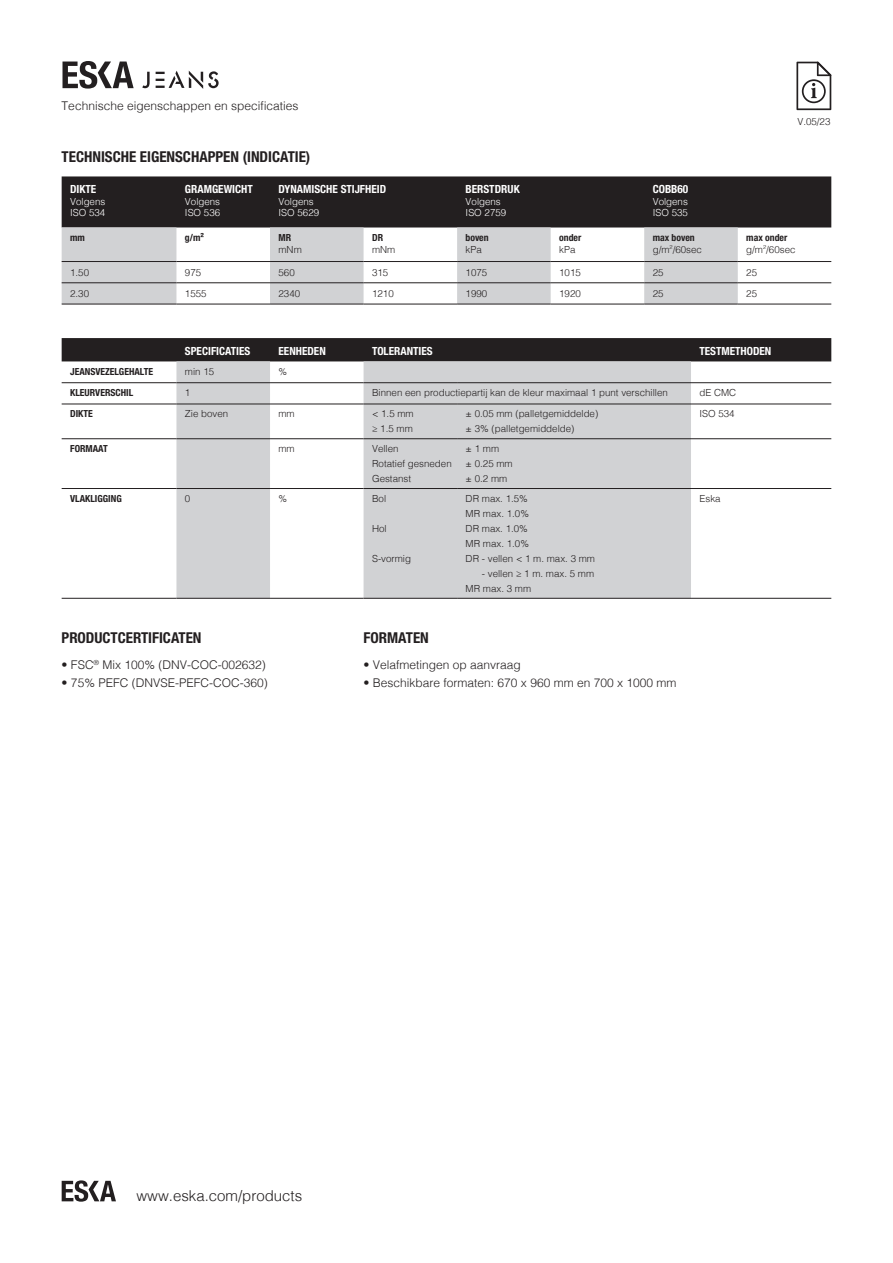
<style>
.page{position:relative;width:893px;height:1263px;background:#fff}
.page>*{position:absolute;margin:0;border:0;box-sizing:border-box;transform-origin:0 0}
.t1{font:700 condensed 15px "Helvetica Neue LTW1 G";color:#231f20}
.t2{font:300 15px "Helvetica";color:#231f20}
.t3{font:300 12px "Helvetica";color:#231f20}
.t4{font:700 condensed 11.25px "Helvetica Neue LTW1 G";color:#fff}
.t5{font:300 9.75px "Helvetica";color:#231f20}
.t6{font:700 condensed 9.75px "Helvetica Neue LTW1 G";color:#231f20}
.t7{font:300 9.75px "Helvetica";color:#fff}
</style>
<div class="page">
<div style="left:62px;top:176px;width:769px;height:51px;background:#231f20"></div>
<svg style="left:62px;top:227px;width:676px;height:77px;fill:#d1d2d4"></svg>
<hr style="left:62px;top:261px;width:114px;height:1px;background:#231f20">
<hr style="left:176px;top:261px;width:94px;height:1px;background:#231f20">
<hr style="left:270px;top:261px;width:94px;height:1px;background:#231f20">
<hr style="left:364px;top:261px;width:93px;height:1px;background:#231f20">
<hr style="left:457px;top:261px;width:94px;height:1px;background:#231f20">
<hr style="left:551px;top:261px;width:93px;height:1px;background:#231f20">
<hr style="left:644px;top:261px;width:94px;height:1px;background:#231f20">
<hr style="left:738px;top:261px;width:93px;height:1px;background:#231f20">
<hr style="left:62px;top:283px;width:114px;height:1px;background:#231f20">
<hr style="left:176px;top:283px;width:94px;height:1px;background:#231f20">
<hr style="left:270px;top:283px;width:94px;height:1px;background:#231f20">
<hr style="left:364px;top:283px;width:93px;height:1px;background:#231f20">
<hr style="left:457px;top:283px;width:94px;height:1px;background:#231f20">
<hr style="left:551px;top:283px;width:93px;height:1px;background:#231f20">
<hr style="left:644px;top:283px;width:94px;height:1px;background:#231f20">
<hr style="left:738px;top:283px;width:93px;height:1px;background:#231f20">
<hr style="left:62px;top:304px;width:114px;height:1px;background:#231f20">
<hr style="left:176px;top:304px;width:94px;height:1px;background:#231f20">
<hr style="left:270px;top:304px;width:94px;height:1px;background:#231f20">
<hr style="left:364px;top:304px;width:93px;height:1px;background:#231f20">
<hr style="left:457px;top:304px;width:94px;height:1px;background:#231f20">
<hr style="left:551px;top:304px;width:93px;height:1px;background:#231f20">
<hr style="left:644px;top:304px;width:94px;height:1px;background:#231f20">
<hr style="left:738px;top:304px;width:93px;height:1px;background:#231f20">
<div style="left:62px;top:338px;width:769px;height:23px;background:#231f20"></div>
<svg style="left:176px;top:361px;width:515px;height:237px;fill:#d1d2d4"></svg>
<hr style="left:62px;top:382px;width:114px;height:1px;background:#231f20">
<hr style="left:176px;top:382px;width:94px;height:1px;background:#231f20">
<hr style="left:270px;top:382px;width:94px;height:1px;background:#231f20">
<hr style="left:364px;top:382px;width:93px;height:1px;background:#231f20">
<hr style="left:457px;top:382px;width:234px;height:1px;background:#231f20">
<hr style="left:691px;top:382px;width:140px;height:1px;background:#231f20">
<hr style="left:62px;top:404px;width:114px;height:1px;background:#231f20">
<hr style="left:176px;top:404px;width:94px;height:1px;background:#231f20">
<hr style="left:270px;top:404px;width:94px;height:1px;background:#231f20">
<hr style="left:364px;top:404px;width:93px;height:1px;background:#231f20">
<hr style="left:457px;top:404px;width:234px;height:1px;background:#231f20">
<hr style="left:691px;top:404px;width:140px;height:1px;background:#231f20">
<hr style="left:62px;top:438px;width:114px;height:1px;background:#231f20">
<hr style="left:176px;top:438px;width:94px;height:1px;background:#231f20">
<hr style="left:270px;top:438px;width:94px;height:1px;background:#231f20">
<hr style="left:364px;top:438px;width:93px;height:1px;background:#231f20">
<hr style="left:457px;top:438px;width:234px;height:1px;background:#231f20">
<hr style="left:691px;top:438px;width:140px;height:1px;background:#231f20">
<hr style="left:62px;top:488px;width:114px;height:1px;background:#231f20">
<hr style="left:176px;top:488px;width:94px;height:1px;background:#231f20">
<hr style="left:270px;top:488px;width:94px;height:1px;background:#231f20">
<hr style="left:364px;top:488px;width:93px;height:1px;background:#231f20">
<hr style="left:457px;top:488px;width:234px;height:1px;background:#231f20">
<hr style="left:691px;top:488px;width:140px;height:1px;background:#231f20">
<hr style="left:62px;top:598px;width:114px;height:1px;background:#231f20">
<hr style="left:176px;top:598px;width:94px;height:1px;background:#231f20">
<hr style="left:270px;top:598px;width:94px;height:1px;background:#231f20">
<hr style="left:364px;top:598px;width:93px;height:1px;background:#231f20">
<hr style="left:457px;top:598px;width:234px;height:1px;background:#231f20">
<hr style="left:691px;top:598px;width:140px;height:1px;background:#231f20">
<svg style="left:796px;top:62px;width:35px;height:48px"></svg>
<svg style="left:62px;top:1180px;width:54px;height:22px"></svg>
<svg style="left:142px;top:72px;width:8px;height:16px"></svg>
<svg style="left:156px;top:71px;width:63px;height:18px"></svg>
<svg style="left:63px;top:61px;width:71px;height:28px"></svg>
<p class="t3" style="left:62px;top:95px;width:238px">Technische eigenschappen en specificaties</p>
<p class="t5" style="left:797px;top:113px;width:35px">V.05/23</p>
<p class="t1" style="left:62px;top:147px;width:250px">TECHNISCHE EIGENSCHAPPEN (INDICATIE)</p>
<p class="t4" style="left:70px;top:182px;width:28px">DIKTE</p>
<p class="t7" style="left:70px;top:193px;width:37px">Volgens</p>
<p class="t7" style="left:70px;top:205px;width:37px">ISO 534</p>
<p class="t4" style="left:185px;top:182px;width:69px">GRAMGEWICHT</p>
<p class="t7" style="left:185px;top:193px;width:37px">Volgens</p>
<p class="t7" style="left:185px;top:205px;width:37px">ISO 536</p>
<p class="t4" style="left:279px;top:182px;width:109px">DYNAMISCHE STIJFHEID</p>
<p class="t7" style="left:279px;top:193px;width:37px">Volgens</p>
<p class="t7" style="left:279px;top:205px;width:42px">ISO 5629</p>
<p class="t4" style="left:466px;top:182px;width:56px">BERSTDRUK</p>
<p class="t7" style="left:466px;top:193px;width:37px">Volgens</p>
<p class="t7" style="left:466px;top:205px;width:42px">ISO 2759</p>
<p class="t4" style="left:653px;top:182px;width:37px">COBB60</p>
<p class="t7" style="left:653px;top:193px;width:37px">Volgens</p>
<p class="t7" style="left:653px;top:205px;width:37px">ISO 535</p>
<p class="t6" style="left:70px;top:232px;width:16px">mm</p>
<p class="t6" style="left:185px;top:232px;width:21px">g/m²</p>
<p class="t6" style="left:279px;top:232px;width:14px">MR</p>
<p class="t5" style="left:279px;top:241px;width:25px">mNm</p>
<p class="t6" style="left:372px;top:232px;width:13px">DR</p>
<p class="t5" style="left:372px;top:241px;width:25px">mNm</p>
<p class="t6" style="left:466px;top:232px;width:25px">boven</p>
<p class="t5" style="left:466px;top:241px;width:18px">kPa</p>
<p class="t6" style="left:559px;top:232px;width:24px">onder</p>
<p class="t5" style="left:559px;top:241px;width:18px">kPa</p>
<p class="t6" style="left:653px;top:232px;width:44px">max boven</p>
<p class="t5" style="left:653px;top:241px;width:51px">g/m<sup>2</sup>/60sec</p>
<p class="t6" style="left:746px;top:232px;width:43px">max onder</p>
<p class="t5" style="left:746px;top:241px;width:51px">g/m<sup>2</sup>/60sec</p>
<p class="t5" style="left:70px;top:264px;width:20px">1.50</p>
<p class="t5" style="left:185px;top:264px;width:18px">975</p>
<p class="t5" style="left:279px;top:264px;width:18px">560</p>
<p class="t5" style="left:372px;top:264px;width:18px">315</p>
<p class="t5" style="left:466px;top:264px;width:23px">1075</p>
<p class="t5" style="left:559px;top:264px;width:23px">1015</p>
<p class="t5" style="left:653px;top:264px;width:12px">25</p>
<p class="t5" style="left:746px;top:264px;width:12px">25</p>
<p class="t5" style="left:70px;top:285px;width:20px">2.30</p>
<p class="t5" style="left:185px;top:285px;width:23px">1555</p>
<p class="t5" style="left:279px;top:285px;width:23px">2340</p>
<p class="t5" style="left:372px;top:285px;width:23px">1210</p>
<p class="t5" style="left:466px;top:285px;width:23px">1990</p>
<p class="t5" style="left:559px;top:285px;width:23px">1920</p>
<p class="t5" style="left:653px;top:285px;width:12px">25</p>
<p class="t5" style="left:746px;top:285px;width:12px">25</p>
<p class="t4" style="left:185px;top:344px;width:67px">SPECIFICATIES</p>
<p class="t4" style="left:279px;top:344px;width:49px">EENHEDEN</p>
<p class="t4" style="left:372px;top:344px;width:62px">TOLERANTIES</p>
<p class="t4" style="left:699px;top:344px;width:73px">TESTMETHODEN</p>
<p class="t6" style="left:70px;top:365px;width:85px">JEANSVEZELGEHALTE</p>
<p class="t5" style="left:185px;top:363px;width:31px">min 15</p>
<p class="t5" style="left:279px;top:363px;width:10px">%</p>
<p class="t6" style="left:70px;top:387px;width:65px">KLEURVERSCHIL</p>
<p class="t5" style="left:185px;top:384px;width:7px">1</p>
<p class="t5" style="left:372px;top:384px;width:297px">Binnen een productiepartij kan de kleur maximaal 1 punt verschillen</p>
<p class="t5" style="left:699px;top:384px;width:38px">dE CMC</p>
<p class="t6" style="left:70px;top:408px;width:24px">DIKTE</p>
<p class="t5" style="left:185px;top:406px;width:45px">Zie boven</p>
<p class="t5" style="left:279px;top:406px;width:18px">mm</p>
<p class="t5" style="left:372px;top:406px;width:43px">&lt; 1.5 mm</p>
<p class="t5" style="left:372px;top:421px;width:42px">≥ 1.5 mm</p>
<p class="t5" style="left:466px;top:406px;width:134px">± 0.05 mm (palletgemiddelde)</p>
<p class="t5" style="left:466px;top:421px;width:110px">± 3% (palletgemiddelde)</p>
<p class="t5" style="left:699px;top:406px;width:37px">ISO 534</p>
<p class="t6" style="left:70px;top:443px;width:39px">FORMAAT</p>
<p class="t5" style="left:279px;top:440px;width:18px">mm</p>
<p class="t5" style="left:372px;top:440px;width:28px">Vellen</p>
<p class="t5" style="left:372px;top:455px;width:81px">Rotatief gesneden</p>
<p class="t5" style="left:372px;top:470px;width:41px">Gestanst</p>
<p class="t6" style="left:70px;top:492px;width:53px">VLAKLIGGING</p>
<p class="t5" style="left:185px;top:490px;width:7px">0</p>
<p class="t5" style="left:279px;top:490px;width:10px">%</p>
<p class="t5" style="left:372px;top:490px;width:16px">Bol</p>
<p class="t5" style="left:372px;top:520px;width:16px">Hol</p>
<p class="t5" style="left:372px;top:550px;width:40px">S-vormig</p>
<p class="t5" style="left:466px;top:440px;width:35px">± 1 mm</p>
<p class="t5" style="left:466px;top:455px;width:49px">± 0.25 mm</p>
<p class="t5" style="left:466px;top:470px;width:43px">± 0.2 mm</p>
<p class="t5" style="left:466px;top:490px;width:64px">DR max. 1.5%</p>
<p class="t5" style="left:466px;top:505px;width:65px">MR max. 1.0%</p>
<p class="t5" style="left:466px;top:520px;width:64px">DR max. 1.0%</p>
<p class="t5" style="left:466px;top:535px;width:65px">MR max. 1.0%</p>
<p class="t5" style="left:466px;top:550px;width:131px">DR - vellen &lt; 1 m. max. 3 mm</p>
<p class="t5" style="left:482px;top:565px;width:114px">- vellen ≥ 1 m. max. 5 mm</p>
<p class="t5" style="left:466px;top:580px;width:67px">MR max. 3 mm</p>
<p class="t1" style="left:62px;top:629px;width:141px">PRODUCTCERTIFICATEN</p>
<p class="t3" style="left:62px;top:655px;width:206px">• FSC<sup>®</sup> Mix 100% (DNV-COC-002632)</p>
<p class="t3" style="left:62px;top:673px;width:208px">• 75% PEFC (DNVSE-PEFC-COC-360)</p>
<p class="t1" style="left:364px;top:629px;width:67px">FORMATEN</p>
<p class="t3" style="left:364px;top:655px;width:159px">• Velafmetingen op aanvraag</p>
<p class="t3" style="left:364px;top:673px;width:314px">• Beschikbare formaten: 670 x 960 mm en 700 x 1000 mm</p>
<p class="t5" style="left:699px;top:490px;width:23px">Eska</p>
<p class="t2" style="left:136px;top:1183px;width:167px">www.eska.com/products</p>
</div>
